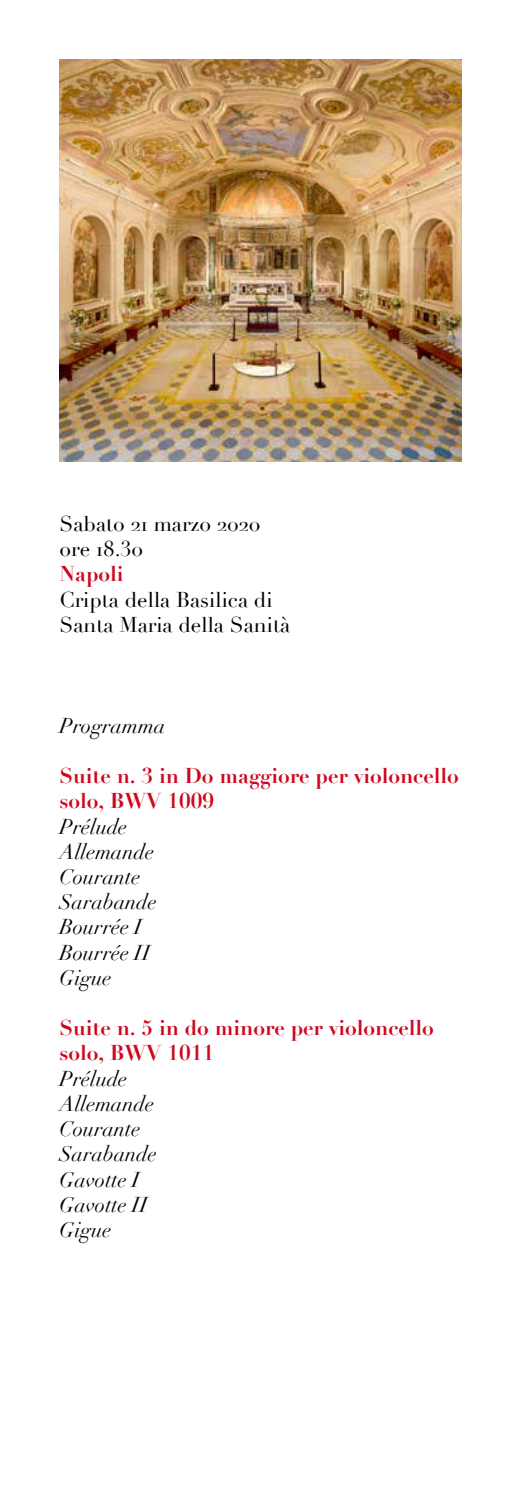
<style>
.page{position:relative;width:521px;height:1489px;background:#fff}
.page>*{position:absolute;margin:0;border:0;box-sizing:border-box;transform-origin:0 0}
.t1{font:italic 21px/25.2px "Didot";color:#000}
.t2{font:700 21px/25.2px "Didot";color:#cd071e}
.t3{font:21px/25.2px "Didot";color:#000}
</style>
<div class="page">
<img style="left:60px;top:60px;width:401px;height:401px">
<p class="t3" style="left:60px;top:511px;width:203px">Sabato 21 marzo 2020 ore 18.30</p>
<p class="t2" style="left:60px;top:561px;width:65px">Napoli</p>
<p class="t3" style="left:60px;top:587px;width:232px">Cripta della Basilica di<br>Santa Maria della Sanità</p>
<p class="t1" style="left:60px;top:713px;width:107px">Programma</p>
<p class="t2" style="left:60px;top:763px;width:401px">Suite n. 3 in Do maggiore per violoncello solo, BWV 1009</p>
<p class="t1" style="left:60px;top:813px;width:99px">Prélude<br>Allemande<br>Courante<br>Sarabande<br>Bourrée I<br>Bourrée II<br>Gigue</p>
<p class="t2" style="left:60px;top:1015px;width:376px">Suite n. 5 in do minore per violoncello solo, BWV 1011</p>
<p class="t1" style="left:60px;top:1065px;width:99px">Prélude<br>Allemande<br>Courante<br>Sarabande<br>Gavotte I<br>Gavotte II<br>Gigue</p>
</div>
